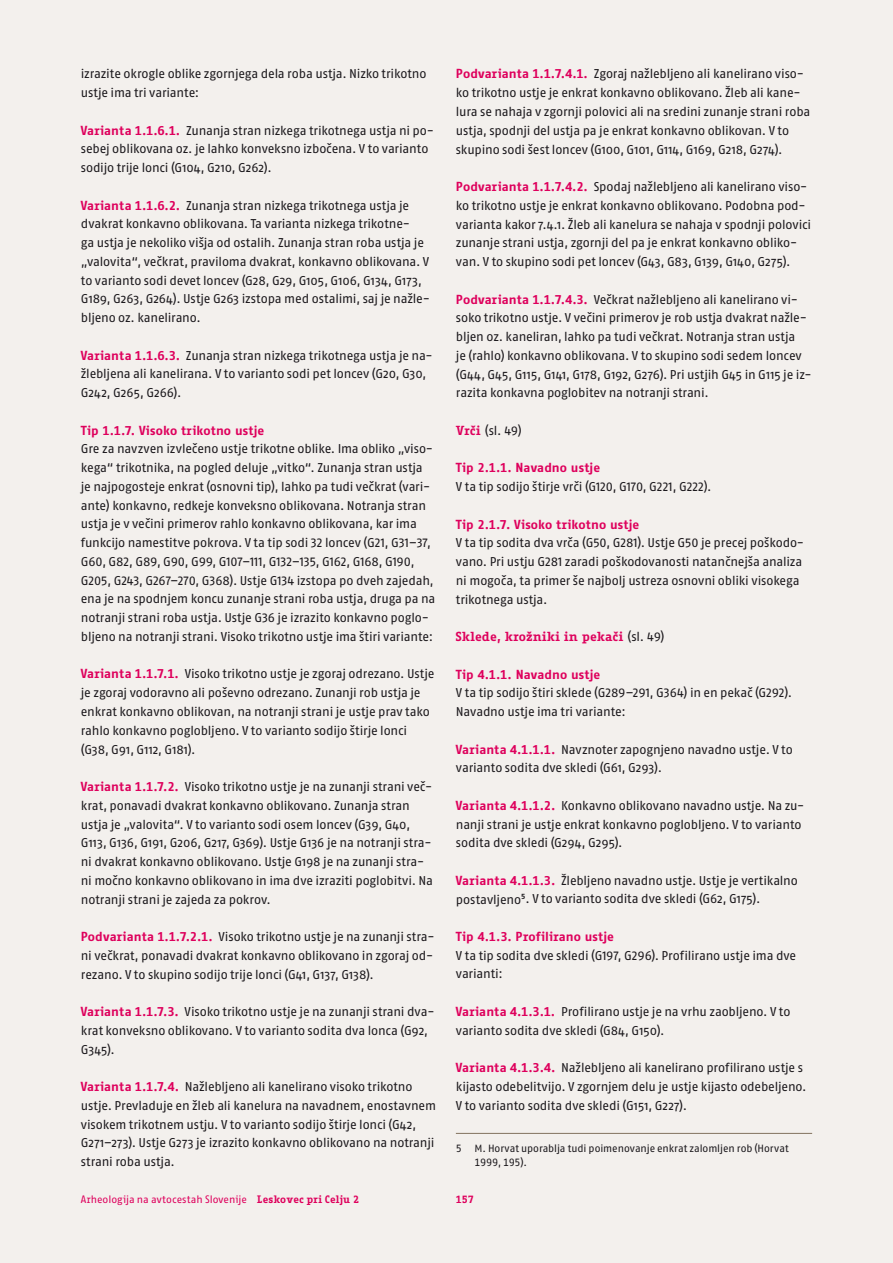
<style>
.page{position:relative;width:893px;height:1263px;background:#f3f0ed}
.page>*{position:absolute;margin:0;border:0;box-sizing:border-box;transform-origin:0 0}
.t1{font:12.75px/18.8px "Fago No Regular CE";letter-spacing:-.015em;color:#1b181c}
.t2{font:12.75px/18.8px "Fago No Regular CE Lf";letter-spacing:-.01em;color:#1b181c}
.t3{font:700 12.75px "Fago Office Sans CE";letter-spacing:.005em;color:#de005c}
.t4{font:700 12.75px "Fago Office Serif CE";letter-spacing:.02em;color:#de005c}
.t5{font:10.5px/14px "Fago No Regular CE Tf";letter-spacing:-.005em;color:#1b181c}
.t6{font:10.5px "Fago Office Sans CE";color:#de005c}
.t7{font:700 10.5px "Fago Office Serif CE";color:#de005c}
.s1{font-family:"Fago Office Sans CE";font-weight:700;color:#de005c}
.s2{font-family:"Fago Office Serif CE";font-weight:700;color:#de005c}
.s3{font-family:"Fago No Regular CE Lf";font-weight:400;color:#1b181c}
.s4{font-family:"Fago Office Serif CE";font-weight:700}
</style>
<div class="page">
<hr style="left:456px;top:1133px;width:356px;height:1px;background:#82735f">
<p class="t2" style="left:81px;top:64px;width:347px">izrazite okrogle oblike zgornjega dela roba ustja. Nizko trikotno ustje ima tri variante:</p>
<p class="t1" style="left:81px;top:121px;width:355px"><span class="s1">Varianta 1.1.6.1.</span> Zunanja stran nizkega trikotnega ustja ni po&shy;sebej oblikovana oz. je lahko konveksno izbočena. V to varianto sodijo trije lonci (G104, G210, G262).</p>
<p class="t1" style="left:81px;top:196px;width:350px"><span class="s1">Varianta 1.1.6.2.</span> Zunanja stran nizkega trikotnega ustja je dvakrat konkavno oblikovana. Ta varianta nizkega trikotne-<br>ga ustja je nekoliko višja od ostalih. Zunanja stran roba ustja je „valovita“, večkrat, praviloma dvakrat, konkavno oblikovana. V to varianto sodi devet loncev (G28, G29, G105, G106, G134, G173, G189, G263, G264). Ustje G263 izstopa med ostalimi, saj je nažle&shy;bljeno oz. kanelirano.</p>
<p class="t1" style="left:81px;top:346px;width:353px"><span class="s1">Varianta 1.1.6.3.</span> Zunanja stran nizkega trikotnega ustja je na&shy;žlebljena ali kanelirana. V to varianto sodi pet loncev (G20, G30,<br>G242, G265, G266).</p>
<p class="t3" style="left:81px;top:423px;width:185px">Tip 1.1.7. Visoko trikotno ustje</p>
<p class="t2" style="left:81px;top:439px;width:356px">Gre za navzven izvlečeno ustje trikotne oblike. Ima obliko „viso&shy;kega“ trikotnika, na pogled deluje „vitko“. Zunanja stran ustja je najpogosteje enkrat (osnovni tip), lahko pa tudi večkrat (vari&shy;ante) konkavno, redkeje konveksno oblikovana. Notranja stran ustja je v večini primerov rahlo konkavno oblikovana, kar ima funkcijo namestitve pokrova. V ta tip sodi 32 loncev (G21, G31–37, G60, G82, G89, G90, G99, G107–111, G132–135, G162, G168, G190, G205, G243, G267–270, G368). Ustje G134 izstopa po dveh zajedah, ena je na spodnjem koncu zunanje strani roba ustja, druga pa na notranji strani roba ustja. Ustje G36 je izrazito konkavno poglo&shy;bljeno na notranji strani. Visoko trikotno ustje ima štiri variante:</p>
<p class="t1" style="left:81px;top:664px;width:355px"><span class="s1">Varianta 1.1.7.1.</span> Visoko trikotno ustje je zgoraj odrezano. Ustje je zgoraj vodoravno ali poševno odrezano. Zunanji rob ustja je enkrat konkavno oblikovan, na notranji strani je ustje prav tako rahlo konkavno poglobljeno. V to varianto sodijo štirje lonci (G38, G91, G112, G181).</p>
<p class="t1" style="left:81px;top:777px;width:354px"><span class="s1">Varianta 1.1.7.2.</span> Visoko trikotno ustje je na zunanji strani več&shy;krat, ponavadi dvakrat konkavno oblikovano. Zunanja stran ustja je „valovita“. V to varianto sodi osem loncev (G39, G40, G113, G136, G191, G206, G217, G369). Ustje G136 je na notranji stra&shy;ni dvakrat konkavno oblikovano. Ustje G198 je na zunanji stra&shy;ni močno konkavno oblikovano in ima dve izraziti poglobitvi. Na notranji strani je zajeda za pokrov.</p>
<p class="t1" style="left:81px;top:927px;width:355px;text-align:justify"><span class="s1">Podvarianta 1.1.7.2.1.</span> Visoko trikotno ustje je na zunanji stra&shy;ni večkrat, ponavadi dvakrat konkavno oblikovano in zgoraj od&shy;rezano. V to skupino sodijo trije lonci (G41, G137, G138).</p>
<p class="t1" style="left:81px;top:1002px;width:355px"><span class="s1">Varianta 1.1.7.3.</span> Visoko trikotno ustje je na zunanji strani dva&shy;krat konveksno oblikovano. V to varianto sodita dva lonca (G92,<br>G345).</p>
<p class="t1" style="left:81px;top:1077px;width:357px"><span class="s1">Varianta 1.1.7.4.</span> Nažlebljeno ali kanelirano visoko trikotno ustje. Prevladuje en žleb ali kanelura na navadnem, enostavnem visokem trikotnem ustju. V to varianto sodijo štirje lonci (G42, G271–273). Ustje G273 je izrazito konkavno oblikovano na notranji strani roba ustja.</p>
<p class="t1" style="left:456px;top:64px;width:356px"><span class="s1">Podvarianta 1.1.7.4.1.</span> Zgoraj nažlebljeno ali kanelirano viso&shy;ko trikotno ustje je enkrat konkavno oblikovano. Žleb ali kane&shy;lura se nahaja v zgornji polovici ali na sredini zunanje strani roba ustja, spodnji del ustja pa je enkrat konkavno oblikovan. V to skupino sodi šest loncev (G100, G101, G114, G169, G218, G274).</p>
<p class="t1" style="left:456px;top:177px;width:357px"><span class="s1">Podvarianta 1.1.7.4.2.</span> Spodaj nažlebljeno ali kanelirano viso&shy;ko trikotno ustje je enkrat konkavno oblikovano. Podobna pod&shy;varianta kakor 7.4.1. Žleb ali kanelura se nahaja v spodnji polovici zunanje strani ustja, zgornji del pa je enkrat konkavno obliko&shy;van. V to skupino sodi pet loncev (G43, G83, G139, G140, G275).</p>
<p class="t1" style="left:456px;top:290px;width:357px"><span class="s1">Podvarianta 1.1.7.4.3.</span> Večkrat nažlebljeno ali kanelirano vi&shy;soko trikotno ustje. V večini primerov je rob ustja dvakrat nažle&shy;bljen oz. kaneliran, lahko pa tudi večkrat. Notranja stran ustja<br>je (rahlo) konkavno oblikovana. V to skupino sodi sedem loncev (G44, G45, G115, G141, G178, G192, G276). Pri ustjih G45 in G115 je iz&shy;razita konkavna poglobitev na notranji strani.</p>
<p class="t2" style="left:456px;top:421px;width:67px"><span class="s2">Vrči</span> (sl. 49)</p>
<p class="t3" style="left:456px;top:460px;width:146px">Tip 2.1.1. Navadno ustje</p>
<p class="t2" style="left:456px;top:477px;width:257px">V ta tip sodijo štirje vrči (G120, G170, G221, G222).</p>
<p class="t3" style="left:456px;top:516px;width:185px">Tip 2.1.7. Visoko trikotno ustje</p>
<p class="t2" style="left:456px;top:533px;width:350px">V ta tip sodita dva vrča (G50, G281). Ustje G50 je precej poškodo&shy;vano. Pri ustju G281 zaradi poškodovanosti natančnejša analiza ni mogoča, ta primer še najbolj ustreza osnovni obliki visokega trikotnega ustja.</p>
<p class="t4" style="left:456px;top:629px;width:210px">Sklede, krožniki in pekači <span class="s3">(sl. 49)</span></p>
<p class="t3" style="left:456px;top:667px;width:146px">Tip 4.1.1. Navadno ustje</p>
<p class="t2" style="left:456px;top:683px;width:338px">V ta tip sodijo štiri sklede (G289–291, G364) in en pekač (G292).<br>Navadno ustje ima tri variante:</p>
<p class="t1" style="left:456px;top:740px;width:338px"><span class="s1">Varianta 4.1.1.1.</span> Navznoter zapognjeno navadno ustje. V to varianto sodita dve skledi (G61, G293).</p>
<p class="t1" style="left:456px;top:796px;width:350px"><span class="s1">Varianta 4.1.1.2.</span> Konkavno oblikovano navadno ustje. Na zu&shy;nanji strani je ustje enkrat konkavno poglobljeno. V to varianto sodita dve skledi (G294, G295).</p>
<p class="t1" style="left:456px;top:871px;width:343px"><span class="s1">Varianta 4.1.1.3.</span> Žlebljeno navadno ustje. Ustje je vertikalno postavljeno<sup>5</sup>. V to varianto sodita dve skledi (G62, G175).</p>
<p class="t3" style="left:456px;top:929px;width:160px">Tip 4.1.3. Profilirano ustje</p>
<p class="t2" style="left:456px;top:946px;width:342px">V ta tip sodita dve skledi (G197, G296). Profilirano ustje ima dve varianti:</p>
<p class="t1" style="left:456px;top:1002px;width:336px"><span class="s1">Varianta 4.1.3.1.</span> Profilirano ustje je na vrhu zaobljeno. V to varianto sodita dve skledi (G84, G150).</p>
<p class="t1" style="left:456px;top:1058px;width:352px"><span class="s1">Varianta 4.1.3.4.</span> Nažlebljeno ali kanelirano profilirano ustje s kijasto odebelitvijo. V zgornjem delu je ustje kijasto odebeljeno.<br>V to varianto sodita dve skledi (G151, G227).</p>
<p class="t5" style="left:475px;top:1141px;width:316px;text-indent:-19px">5 M. Horvat uporablja tudi poimenovanje enkrat zalomljen rob (Horvat<br>1999, 195).</p>
<p class="t6" style="left:81px;top:1194px;width:280px">Arheologija na avtocestah Slovenije <span class="s4">Leskovec pri Celju 2</span></p>
<p class="t7" style="left:456px;top:1193px;width:19px">157</p>
</div>
